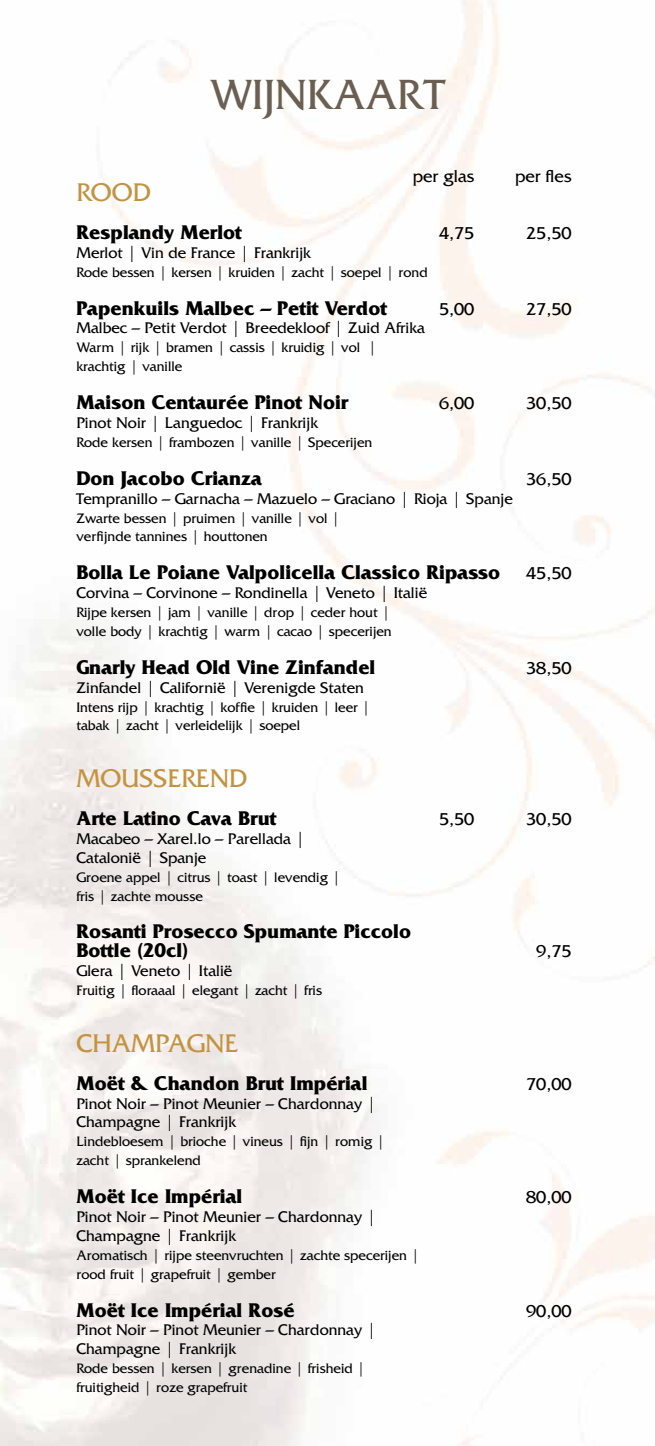
<style>
.page{position:relative;width:655px;height:1446px;background:#fff}
.page>*{position:absolute;margin:0;border:0;box-sizing:border-box;transform-origin:0 0}
.t1{font:44.25px "Friz Quadrata Std";color:#6a5f51}
.t2{font:26.85px "Friz Quadrata Std";color:#c49341}
.t3{font:700 20.85px/18.9px "Friz Quadrata Std";color:#000}
.t4{font:18px "Friz Quadrata Std";color:#000}
.t5{font:16.2px/18.9px "Friz Quadrata Std";color:#000}
.t6{font:14.4px/18.9px "Friz Quadrata Std";color:#000}
.s1{font-weight:400;font-size:18px}
</style>
<div class="page">
<h1 class="t1" style="left:210px;top:70px;width:236px">WIJNKAART</h1>
<p class="t4" style="left:413px;top:166px;width:63px">per glas</p>
<p class="t4" style="left:515px;top:166px;width:58px">per fles</p>
<h2 class="t2" style="left:76px;top:177px;width:76px">ROOD</h2>
<h3 class="t3" style="left:76px;top:223px;width:167px">Resplandy Merlot</h3>
<p class="t4" style="left:439px;top:223px;width:37px">4,75</p>
<p class="t4" style="left:526px;top:223px;width:47px">25,50</p>
<p class="t5" style="left:76px;top:243px;width:236px">Merlot | Vin de France | Frankrijk</p>
<p class="t6" style="left:76px;top:263px;width:353px">Rode bessen | kersen | kruiden | zacht | soepel | rond</p>
<h3 class="t3" style="left:76px;top:299px;width:312px">Papenkuils Malbec – Petit Verdot</h3>
<p class="t4" style="left:439px;top:299px;width:37px">5,00</p>
<p class="t4" style="left:526px;top:299px;width:47px">27,50</p>
<p class="t5" style="left:76px;top:319px;width:350px">Malbec – Petit Verdot | Breedekloof | Zuid Afrika</p>
<p class="t6" style="left:76px;top:338px;width:302px">Warm | rijk | bramen | cassis | kruidig | vol | krachtig | vanille</p>
<h3 class="t3" style="left:76px;top:393px;width:273px">Maison Centaurée Pinot Noir</h3>
<p class="t4" style="left:439px;top:393px;width:37px">6,00</p>
<p class="t4" style="left:526px;top:393px;width:47px">30,50</p>
<p class="t5" style="left:76px;top:413px;width:243px">Pinot Noir | Languedoc | Frankrijk</p>
<p class="t6" style="left:76px;top:433px;width:297px">Rode kersen | frambozen | vanille | Specerijen</p>
<h3 class="t3" style="left:76px;top:469px;width:187px">Don Jacobo Crianza</h3>
<p class="t4" style="left:526px;top:469px;width:47px">36,50</p>
<p class="t5" style="left:76px;top:489px;width:438px">Tempranillo – Garnacha – Mazuelo – Graciano | Rioja | Spanje</p>
<p class="t6" style="left:76px;top:508px;width:265px">Zwarte bessen | pruimen | vanille | vol | verfijnde tannines | houttonen</p>
<h3 class="t3" style="left:76px;top:563px;width:497px">Bolla Le Poiane Valpolicella Classico Ripasso <span class="s1">45,50</span></h3>
<p class="t5" style="left:76px;top:583px;width:352px">Corvina – Corvinone – Rondinella | Veneto | Italië</p>
<p class="t6" style="left:76px;top:603px;width:317px">Rijpe kersen | jam | vanille | drop | ceder hout | volle body | krachtig | warm | cacao | specerijen</p>
<h3 class="t3" style="left:76px;top:658px;width:300px">Gnarly Head Old Vine Zinfandel</h3>
<p class="t4" style="left:526px;top:658px;width:47px">38,50</p>
<p class="t5" style="left:76px;top:678px;width:289px">Zinfandel | Californië | Verenigde Staten</p>
<p class="t6" style="left:76px;top:697px;width:296px">Intens rijp | krachtig | koffie | kruiden | leer | tabak | zacht | verleidelijk | soepel</p>
<h2 class="t2" style="left:76px;top:763px;width:172px">MOUSSEREND</h2>
<h3 class="t3" style="left:76px;top:809px;width:201px">Arte Latino Cava Brut</h3>
<p class="t4" style="left:439px;top:809px;width:37px">5,50</p>
<p class="t4" style="left:526px;top:809px;width:47px">30,50</p>
<p class="t5" style="left:76px;top:829px;width:230px">Macabeo – Xarel.lo – Parellada |<br>Catalonië | Spanje</p>
<p class="t6" style="left:76px;top:867px;width:266px">Groene appel | citrus | toast | levendig | fris | zachte mousse</p>
<h3 class="t3" style="left:76px;top:922px;width:336px">Rosanti Prosecco Spumante Piccolo<br>Bottle (20cl)</h3>
<p class="t4" style="left:536px;top:941px;width:37px">9,75</p>
<p class="t5" style="left:76px;top:961px;width:157px">Glera | Veneto | Italië</p>
<p class="t6" style="left:76px;top:981px;width:247px">Fruitig | floraaal | elegant | zacht | fris</p>
<h2 class="t2" style="left:76px;top:1028px;width:163px">CHAMPAGNE</h2>
<h3 class="t3" style="left:76px;top:1073px;width:293px">Moët &amp; Chandon Brut Impérial</h3>
<p class="t4" style="left:526px;top:1073px;width:47px">70,00</p>
<p class="t5" style="left:76px;top:1094px;width:301px">Pinot Noir – Pinot Meunier – Chardonnay |<br>Champagne | Frankrijk</p>
<p class="t6" style="left:76px;top:1132px;width:310px">Lindebloesem | brioche | vineus | fijn | romig | zacht | sprankelend</p>
<h3 class="t3" style="left:76px;top:1187px;width:167px">Moët Ice Impérial</h3>
<p class="t4" style="left:526px;top:1187px;width:47px">80,00</p>
<p class="t5" style="left:76px;top:1207px;width:301px">Pinot Noir – Pinot Meunier – Chardonnay |<br>Champagne | Frankrijk</p>
<p class="t6" style="left:76px;top:1245px;width:345px">Aromatisch | rijpe steenvruchten | zachte specerijen | rood fruit | grapefruit | gember</p>
<h3 class="t3" style="left:76px;top:1300px;width:220px">Moët Ice Impérial Rosé</h3>
<p class="t4" style="left:526px;top:1300px;width:47px">90,00</p>
<p class="t5" style="left:76px;top:1321px;width:301px">Pinot Noir – Pinot Meunier – Chardonnay |<br>Champagne | Frankrijk</p>
<p class="t6" style="left:76px;top:1359px;width:291px">Rode bessen | kersen | grenadine | frisheid | fruitigheid | roze grapefruit</p>
</div>
